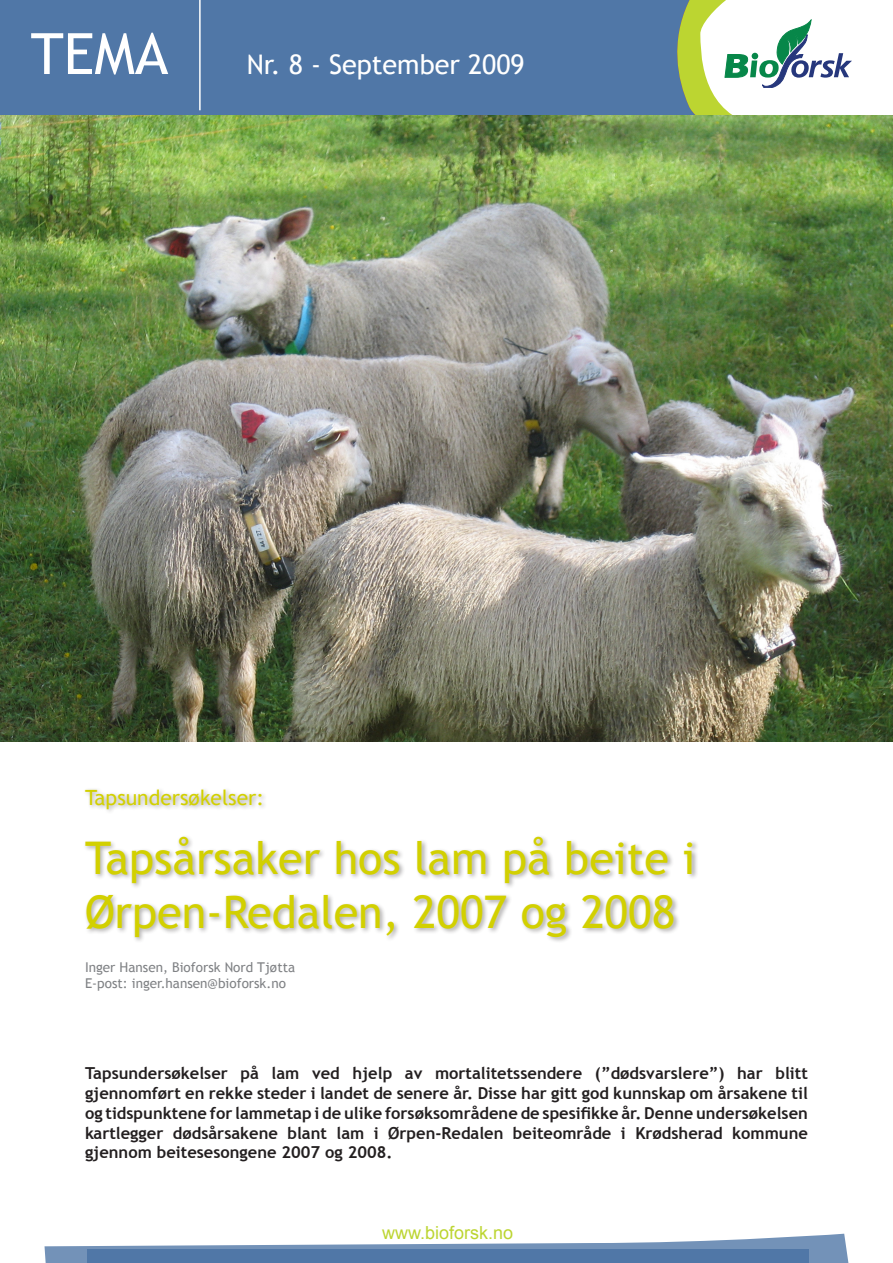
<style>
.page{position:relative;width:893px;height:1263px;background:#fff}
.page>*{position:absolute;margin:0;border:0;box-sizing:border-box;transform-origin:0 0}
.t1{font:57px "Trebuchet MS";color:#fff}
.t2{font:45px/54px "Trebuchet MS";color:#d2d000}
.t3{font:27px "Trebuchet MS";color:#fff}
.t4{font:21px "Trebuchet MS";color:#d2d000}
.t5{font:18px "Arial";color:#bcd531}
.t6{font:700 16.5px/19.8px "Trebuchet MS";color:#231f20;text-align:justify}
.t7{font:13.5px "Trebuchet MS";color:#808285}
</style>
<div class="page">
<div style="left:0;top:0;width:879px;height:115px;background:#5077a7"></div>
<hr style="left:199px;top:0;width:2px;height:110px;background:#fff">
<div style="left:791px;top:0;width:92px;height:115px;background:#fff"></div>
<svg style="left:677px;top:0;width:175px;height:115px"></svg>
<svg style="left:44px;top:1234px;width:805px;height:29px"></svg>
<div style="left:87px;top:1250px;width:721px;height:13px;background:#5077a7"></div>
<div style="left:83px;top:787px;width:741px;height:179px;background:#231f20;opacity:.38"></div>
<img style="left:0;top:115px;width:893px;height:626px">
<p class="t1" style="left:31px;top:20px;width:139px">TEMA</p>
<p class="t3" style="left:247px;top:49px;width:280px">Nr. 8 - September 2009</p>
<p class="t4" style="left:85px;top:785px;width:181px">Tapsundersøkelser:</p>
<p class="t2" style="left:85px;top:831px;width:612px">Tapsårsaker hos lam på beite i<br>Ørpen-Redalen, 2007 og 2008</p>
<p class="t7" style="left:85px;top:959px;width:212px">Inger Hansen, Bioforsk Nord Tjøtta</p>
<p class="t7" style="left:85px;top:975px;width:202px">E-post: inger.hansen@bioforsk.no</p>
<p class="t6" style="left:85px;top:1063px;width:724px">Tapsundersøkelser på lam ved hjelp av mortalitetssendere (”dødsvarslere”) har blitt gjennomført en rekke steder i landet de senere år. Disse har gitt god kunnskap om årsakene til og tidspunktene for lammetap i de ulike forsøksområdene de spesifikke år. Denne undersøkelsen kartlegger dødsårsakene blant lam i Ørpen-Redalen beiteområde i Krødsherad kommune gjennom beitesesongene 2007 og 2008.</p>
<p class="t5" style="left:382px;top:1221px;width:133px">www.bioforsk.no</p>
</div>
